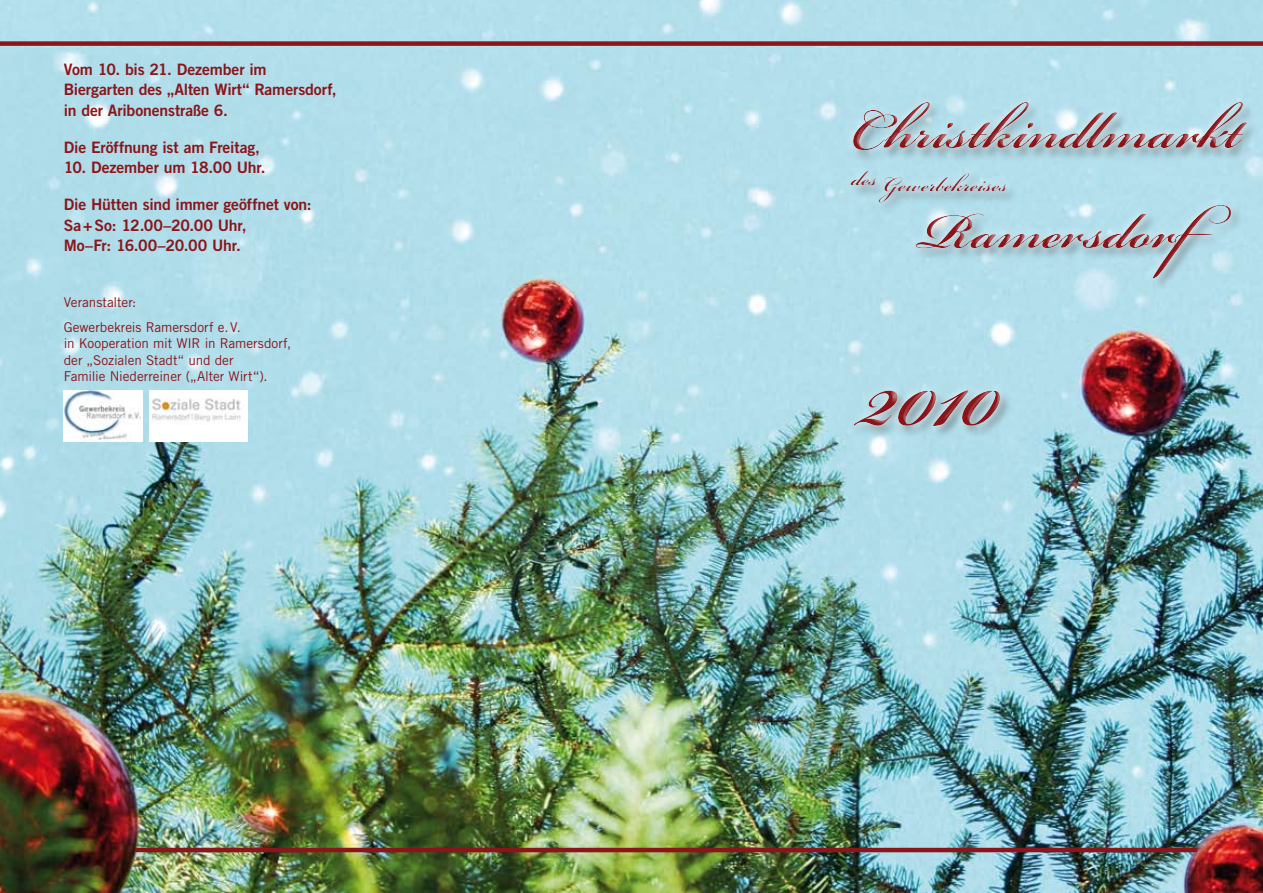
<style>
.page{position:relative;width:1263px;height:893px;background:#fff}
.page>*{position:absolute;margin:0;border:0;box-sizing:border-box;transform-origin:0 0}
.t1{font:600 127.5px "Bickham Script Pro";color:#8a151a}
.t2{font:600 79.5px "Bickham Script Pro";color:#8a151a}
.t3{font:600 76.5px "Bickham Script Pro";color:#8a151a}
.t4{font:600 31.5px "Bickham Script Pro";letter-spacing:.005em;color:#8a151a}
.t5{font:15.75px/20.2px "Trade Gothic LT Std Bd 2";letter-spacing:-.005em;color:#8a151a}
.t6{font:13.5px/16.5px "Trade Gothic LT Std";letter-spacing:-.005em;color:#8a151a}
</style>
<div class="page">
<img style="left:0;top:46px;width:1263px;height:847px">
<div style="left:841px;top:92px;width:413px;height:119px;background:#b3dfec"></div>
<div style="left:850px;top:94px;width:405px;height:113px;background:#fff;opacity:.45"></div>
<div style="left:843px;top:97px;width:399px;height:113px;background:#fff9cf;opacity:.75"></div>
<div style="left:913px;top:203px;width:331px;height:89px;background:#231f20;opacity:.45"></div>
<div style="left:906px;top:195px;width:333px;height:91px;background:#fff;opacity:.75"></div>
<div style="left:914px;top:197px;width:325px;height:87px;background:#fff;opacity:.45"></div>
<div style="left:908px;top:202px;width:321px;height:84px;background:#fff9cf;opacity:.75"></div>
<div style="left:850px;top:388px;width:163px;height:51px;background:#b1ddea"></div>
<div style="left:844px;top:381px;width:164px;height:53px;background:#b2deeb"></div>
<div style="left:860px;top:383px;width:148px;height:49px;background:#fff;opacity:.45"></div>
<div style="left:845px;top:386px;width:152px;height:47px;background:#fff9cf;opacity:.75"></div>
<img style="left:64px;top:390px;width:79px;height:51px">
<img style="left:150px;top:390px;width:97px;height:51px">
<p class="t5" style="left:64px;top:59px;width:274px">Vom 10. bis 21. Dezember im<br>Biergarten des „Alten Wirt“ Ramersdorf, in der Aribonenstraße 6.</p>
<p class="t5" style="left:64px;top:137px;width:198px">Die Eröffnung ist am Freitag,</p>
<p class="t5" style="left:64px;top:157px;width:203px">10. Dezember um 18.00 Uhr.</p>
<p class="t5" style="left:64px;top:194px;width:249px">Die Hütten sind immer geöffnet von:<br>Sa+So: 12.00–20.00 Uhr,<br>Mo–Fr: 16.00–20.00 Uhr.</p>
<p class="t6" style="left:64px;top:289px;width:179px;line-height:25px">Veranstalter:<br>Gewerbekreis Ramersdorf e.V.</p>
<p class="t6" style="left:64px;top:335px;width:229px">in Kooperation mit WIR in Ramersdorf, der „Sozialen Stadt“ und der<br>Familie Niederreiner („Alter Wirt“).</p>
<h2 class="t2" style="left:851px;top:73px;width:391px">Christkindlmarkt</h2>
<h3 class="t4" style="left:851px;top:162px;width:158px">des Gewerbekreises</h3>
<h3 class="t3" style="left:917px;top:176px;width:337px">Ramersdorf</h3>
<h1 class="t1" style="left:860px;top:306px;width:139px">2010</h1>
</div>
